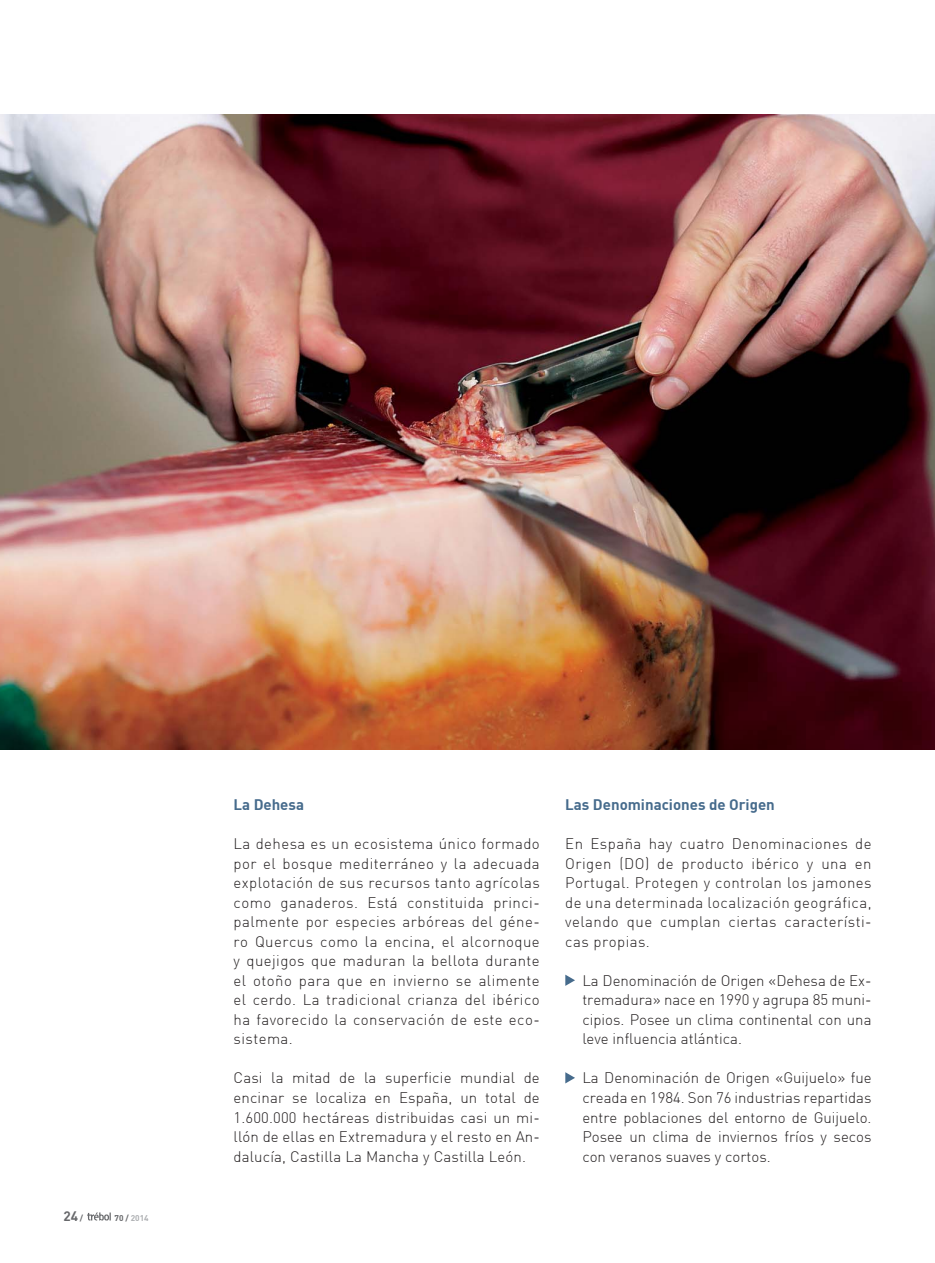
<style>
.page{position:relative;width:935px;height:1263px;background:#fff}
.page>*{position:absolute;margin:0;border:0;box-sizing:border-box;transform-origin:0 0}
.t1{font:300 15px/19.5px "DIN";letter-spacing:.01em;color:#231f20;text-align:justify}
.t2{font:700 15px "DIN";color:#466b8c}
.t3{font:700 13.5px "DIN";color:#67686b}
.t4{font:700 8.25px "DIN";color:#aeb0b3}
.s1{font-size:8.25px}
.s2{color:#67686b}
</style>
<div class="page">
<svg style="left:87px;top:1212px;width:24px;height:8px"></svg>
<svg style="left:565px;top:974px;width:10px;height:11px"></svg>
<svg style="left:565px;top:1072px;width:10px;height:11px"></svg>
<img style="left:0;top:114px;width:935px;height:635px">
<p class="t3" style="left:63px;top:1206px;width:21px">24 <span class="s1">/</span></p>
<p class="t4" style="left:115px;top:1211px;width:36px"><span class="s2">70 /</span> 2014</p>
<p class="t2" style="left:233px;top:795px;width:72px">La Dehesa</p>
<p class="t1" style="left:233px;top:834px;width:308px">La dehesa es un ecosistema único formado por el bosque mediterráneo y la adecuada explotación de sus recursos tanto agrícolas como ganaderos. Está constituida princi&shy;palmente por especies arbóreas del géne&shy;ro Quercus como la encina, el alcornoque y quejigos que maduran la bellota durante el otoño para que en invierno se alimente el cerdo. La tradicional crianza del ibérico ha favorecido la conservación de este eco&shy;sistema.</p>
<p class="t1" style="left:233px;top:1068px;width:308px">Casi la mitad de la superficie mundial de encinar se localiza en España, un total de 1.600.000 hectáreas distribuidas casi un mi&shy;llón de ellas en Extremadura y el resto en An&shy;dalucía, Castilla La Mancha y Castilla León.</p>
<p class="t2" style="left:565px;top:795px;width:211px">Las Denominaciones de Origen</p>
<p class="t1" style="left:565px;top:834px;width:308px">En España hay cuatro Denominaciones de Origen (DO) de producto ibérico y una en Portugal. Protegen y controlan los jamones de una determinada localización geográfica, velando que cumplan ciertas característi&shy;cas propias.</p>
<p class="t1" style="left:582px;top:970px;width:291px">La Denominación de Origen «Dehesa de Ex&shy;tremadura» nace en 1990 y agrupa 85 muni&shy;cipios. Posee un clima continental con una leve influencia atlántica.</p>
<p class="t1" style="left:582px;top:1068px;width:291px">La Denominación de Origen «Guijuelo» fue creada en 1984. Son 76 industrias repartidas entre poblaciones del entorno de Guijuelo.<br>Posee un clima de inviernos fríos y secos con veranos suaves y cortos.</p>
</div>
